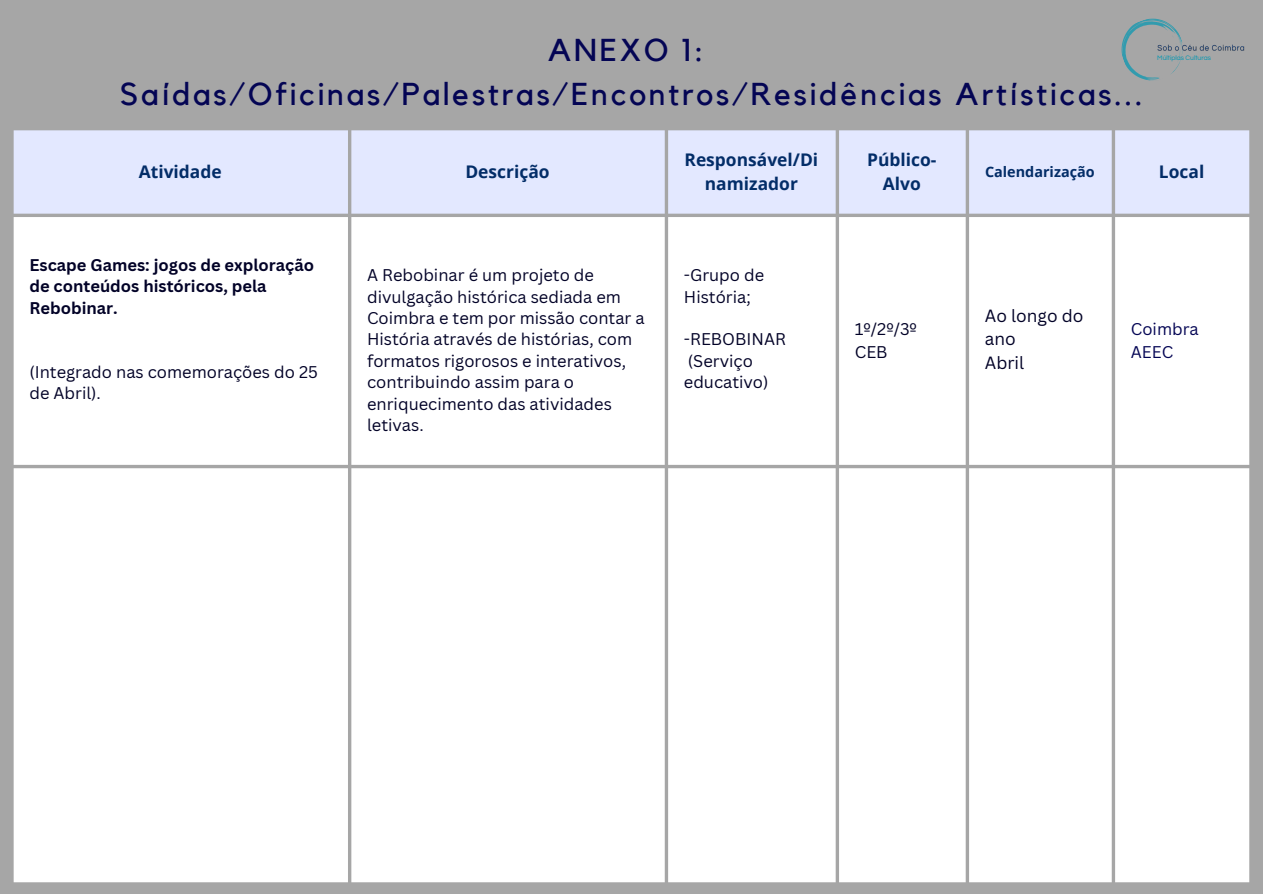
<style>
.page{position:relative;width:1263px;height:894px;background:#fff}
.page>*{position:absolute;margin:0;border:0;box-sizing:border-box;transform-origin:0 0}
.t1{font:31.5px/43.8px "Kollektif";letter-spacing:.085em;color:#040554;text-align:center}
.t2{font:700 17.4px/23.5px "Open Sans";color:#032d68;text-align:center}
.t3{font:17.25px/23.5px "Canva Sans";color:#020227}
.t4{font:16.5px/21.3px "Canva Sans";color:#020227}
.t5{font:700 16.5px/21.3px "Canva Sans";color:#020227}
.t6{font:16.5px "Canva Sans";color:#040554}
.t7{font:700 14.4px "Open Sans";color:#032d68}
.t8{font:6.75px "Questrial";color:#0097b2}
</style>
<div class="page">
<div style="left:0;top:0;width:1263px;height:893px;background:#a6a6a6"></div>
<div style="left:14px;top:130px;width:1235px;height:83px;background:#e3e8ff"></div>
<div style="left:14px;top:217px;width:1235px;height:665px;background:#fff"></div>
<img style="left:1192px;top:44px;width:53px;height:7px">
<svg style="left:1121px;top:18px;width:71px;height:63px"></svg>
<p class="t1" style="left:120px;top:30px;width:1024px">ANEXO 1:<br>Saídas/Oficinas/Palestras/Encontros/Residências Artísticas...</p>
<p class="t8" style="left:1157px;top:55px;width:55px">Múltiplas Culturas</p>
<p class="t2" style="left:139px;top:159px;width:84px">Atividade</p>
<h1 class="t2" style="left:465px;top:159px;width:86px">Descrição</h1>
<p class="t2" style="left:684px;top:148px;width:135px">Responsável/Di namizador</p>
<p class="t2" style="left:867px;top:148px;width:71px">Público-<br>Alvo</p>
<p class="t5" style="left:29px;top:254px;width:286px">Escape Games: jogos de exploração de conteúdos históricos, pela</p>
<p class="t5" style="left:29px;top:297px;width:90px">Rebobinar.</p>
<p class="t4" style="left:29px;top:361px;width:290px">(Integrado nas comemorações do 25 de Abril).</p>
<p class="t4" style="left:367px;top:264px;width:279px">A Rebobinar é um projeto de divulgação histórica sediada em<br>Coimbra e tem por missão contar a<br>História através de histórias, com formatos rigorosos e interativos,</p>
<p class="t4" style="left:367px;top:371px;width:246px">contribuindo assim para o enriquecimento das atividades letivas.</p>
<p class="t4" style="left:684px;top:264px;width:82px">-Grupo de</p>
<p class="t4" style="left:684px;top:285px;width:68px">História;</p>
<p class="t4" style="left:684px;top:328px;width:104px">-REBOBINAR</p>
<p class="t4" style="left:688px;top:349px;width:66px">(Serviço</p>
<p class="t4" style="left:684px;top:371px;width:86px">educativo)</p>
<p class="t4" style="left:855px;top:318px;width:64px">1º/2º/3º</p>
<p class="t4" style="left:855px;top:340px;width:34px">CEB</p>
<p class="t7" style="left:985px;top:161px;width:111px">Calendarização</p>
<p class="t2" style="left:1159px;top:159px;width:47px">Local</p>
<p class="t3" style="left:985px;top:303px;width:100px">Ao longo do ano</p>
<p class="t3" style="left:985px;top:350px;width:41px">Abril</p>
<p class="t6" style="left:1131px;top:317px;width:69px">Coimbra</p>
<p class="t6" style="left:1131px;top:340px;width:44px">AEEC</p>
</div>
